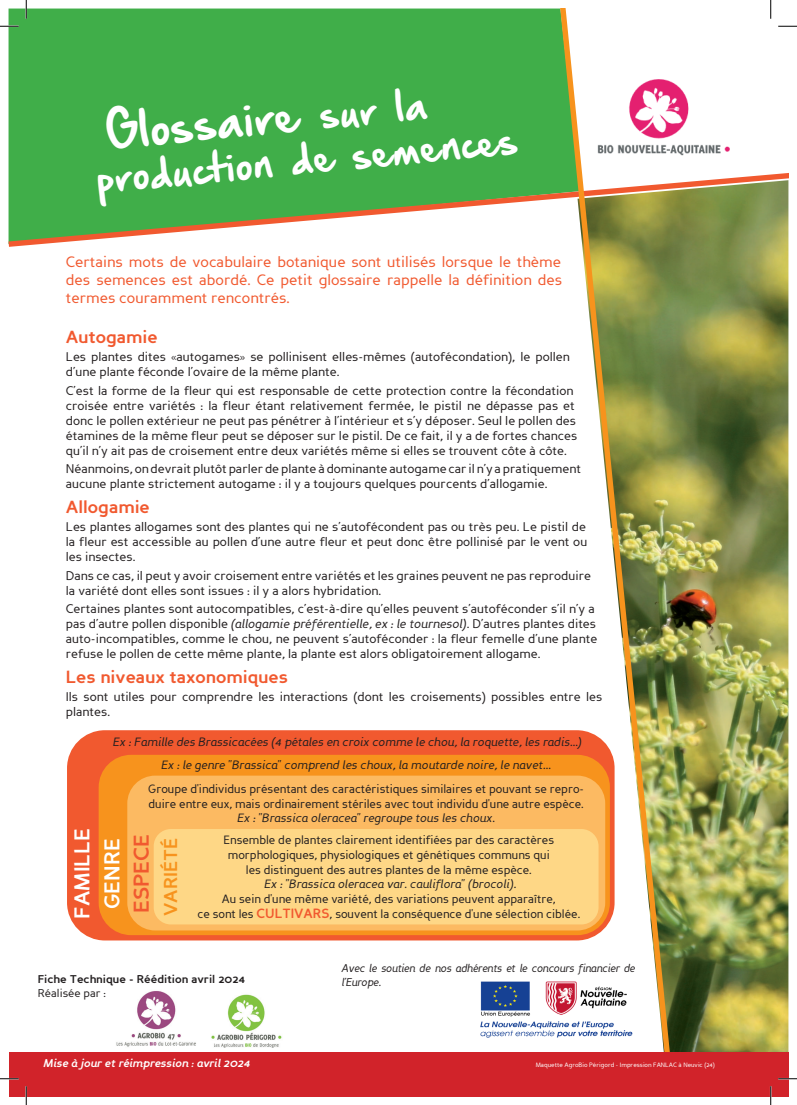
<style>
.page{position:relative;width:797px;height:1105px;background:#fff}
.page>*{position:absolute;margin:0;border:0;box-sizing:border-box;transform-origin:0 0}
.t1{font:41.75px "Hand Of Sean Demo";color:#fff}
.t2{font:35.75px "Hand Of Sean Demo";color:#fff}
.t3{font:700 21.38px/29.8px "Perspective Sans";color:#fff}
.t4{font:700 18.5px "Perspective Sans";color:#f7931d}
.t5{font:700 17.5px "Perspective Sans";color:#f1592f}
.t6{font:15px/18px "Perspective Sans";color:#f1592f;text-align:justify}
.t7{font:12.5px/15px "Perspective Sans";color:#231f20}
.t8{font:12px/14.6px "Perspective Sans";color:#231f20;text-align:center}
.t9{font:italic 12px/22.8px "Perspective Sans";color:#231f20}
.t10{font:italic 11.25px/13.5px "Perspective Sans";letter-spacing:-.02em;color:#231f20;scale:.95 1}
.t11{font:700 11.25px "Perspective Sans";color:#231f20}
.t12{font:italic 700 11.25px "Perspective Sans";color:#fff}
.t13{font:11.25px "Perspective Sans";color:#231f20}
.t14{font:6.25px "Perspective Sans";color:#fff}
.s1{font-size:35.75px}
.s2{font-style:italic}
.s3{font-weight:700;font-size:13.38px;color:#f1592f}
.s4{color:#f1592f}
</style>
<div class="page">
<img style="left:677px;top:250px;width:111px;height:802px">
<div style="left:9px;top:9px;width:543px;height:159px;background:#40ae49"></div>
<svg style="left:9px;top:168px;width:779px;height:82px"></svg>
<img style="left:552px;top:9px;width:125px;height:1043px">
<div style="left:9px;top:1052px;width:779px;height:44px;background:#d1232a"></div>
<img style="left:595px;top:76px;width:135px;height:83px">
<div style="left:67px;top:730px;width:547px;height:210px;background:#f1592f;border-radius:38px"></div>
<div style="left:99px;top:755px;width:511px;height:180px;background:#f7931d;border-radius:32px"></div>
<div style="left:127px;top:776px;width:478px;height:154px;background:#fcba62;border-radius:28px"></div>
<div style="left:154px;top:829px;width:444px;height:95px;background:#fed786;border-radius:17px"></div>
<img style="left:480px;top:977px;width:161px;height:66px">
<img style="left:116px;top:991px;width:80px;height:56px">
<img style="left:211px;top:994px;width:71px;height:54px">
<svg style="left:0;top:25px;width:19px;height:2px"></svg>
<svg style="left:778px;top:25px;width:19px;height:2px"></svg>
<svg style="left:0;top:1078px;width:19px;height:1px"></svg>
<svg style="left:778px;top:1078px;width:19px;height:1px"></svg>
<svg style="left:25px;top:0;width:2px;height:19px"></svg>
<svg style="left:25px;top:1086px;width:2px;height:19px"></svg>
<svg style="left:770px;top:0;width:1px;height:19px"></svg>
<svg style="left:770px;top:1086px;width:1px;height:19px"></svg>
<p class="t1" style="left:105px;top:110px;width:323px;rotate:-5deg">Glossaire <span class="s1">sur la</span></p>
<p class="t2" style="left:95px;top:159px;width:425px;rotate:-5deg">production de semences</p>
<p class="t6" style="left:66px;top:253px;width:498px">Certains mots de vocabulaire botanique sont utilisés lorsque le thème des semences est abordé. Ce petit glossaire rappelle la définition des termes couramment rencontrés.</p>
<p class="t5" style="left:66px;top:326px;width:93px">Autogamie</p>
<p class="t7" style="left:66px;top:349px;width:505px">Les plantes dites «autogames» se pollinisent elles-mêmes (autofécondation), le pollen d’une plante féconde l’ovaire de la même plante.</p>
<p class="t7" style="left:66px;top:383px;width:513px">C’est la forme de la fleur qui est responsable de cette protection contre la fécondation croisée entre variétés : la fleur étant relativement fermée, le pistil ne dépasse pas et donc le pollen extérieur ne peut pas pénétrer à l’intérieur et s’y déposer. Seul le pollen des étamines de la même fleur peut se déposer sur le pistil. De ce fait, il y a de fortes chances qu’il n’y ait pas de croisement entre deux variétés même si elles se trouvent côte à côte.</p>
<p class="t7" style="left:66px;top:461px;width:516px">Néanmoins, on devrait plutôt parler de plante à dominante autogame car il n’y a pratiquement aucune plante strictement autogame : il y a toujours quelques pourcents d’allogamie.</p>
<p class="t5" style="left:66px;top:496px;width:85px">Allogamie</p>
<p class="t7" style="left:66px;top:520px;width:523px;text-align:justify">Les plantes allogames sont des plantes qui ne s’autofécondent pas ou très peu. Le pistil de la fleur est accessible au pollen d’une autre fleur et peut donc être pollinisé par le vent ou les insectes.</p>
<p class="t7" style="left:66px;top:568px;width:526px">Dans ce cas, il peut y avoir croisement entre variétés et les graines peuvent ne pas reproduire la variété dont elles sont issues : il y a alors hybridation.</p>
<p class="t7" style="left:66px;top:602px;width:533px">Certaines plantes sont autocompatibles, c’est-à-dire qu’elles peuvent s’autoféconder s’il n’y a pas d’autre pollen disponible <span class="s2">(allogamie préférentielle, ex : le tournesol)</span>. D’autres plantes dites auto-incompatibles, comme le chou, ne peuvent s’autoféconder : la fleur femelle d’une plante refuse le pollen de cette même plante, la plante est alors obligatoirement allogame.</p>
<p class="t5" style="left:66px;top:666px;width:224px">Les niveaux taxonomiques</p>
<p class="t7" style="left:66px;top:690px;width:538px">Ils sont utiles pour comprendre les interactions (dont les croisements) possibles entre les plantes.</p>
<p class="t9" style="left:161px;top:731px;width:422px;text-indent:-48px">Ex : Famille des Brassicacées (4 pétales en croix comme le chou, la roquette, les radis...)<br>Ex : le genre "Brassica" comprend les choux, la moutarde noire, le navet...</p>
<p class="t8" style="left:148px;top:782px;width:437px">Groupe d'individus présentant des caractéristiques similaires et pouvant se repro&shy;duire entre eux, mais ordinairement stériles avec tout individu d'une autre espèce.<br><span class="s2">Ex : "Brassica oleracea" regroupe tous les choux.</span></p>
<p class="t8" style="left:197px;top:833px;width:384px">Ensemble de plantes clairement identifiées par des caractères morphologiques, physiologiques et génétiques communs qui<br>les distinguent des autres plantes de la même espèce.<br><span class="s2">Ex : "Brassica oleracea var. cauliflora" (brocoli).<br></span>Au sein d'une même variété, des variations peuvent apparaître,<br>ce sont les <span class="s3">CULTIVARS</span>, souvent la conséquence d'une sélection ciblée.</p>
<p class="t3" style="left:67px;top:919px;width:92px;rotate:-90deg">FAMILLE<br>GENRE<br><span class="s4">ESPECE</span></p>
<p class="t4" style="left:160px;top:916px;width:80px;rotate:-90deg">VARIÉTÉ</p>
<p class="t11" style="left:38px;top:972px;width:208px">Fiche Technique - Réédition avril 2024</p>
<p class="t13" style="left:38px;top:986px;width:70px">Réalisée par :</p>
<p class="t12" style="left:44px;top:1056px;width:208px">Mise à jour et réimpression : avril 2024</p>
<p class="t10" style="left:342px;top:961px;width:310px">Avec le soutien de nos adhérents et le concours financier de l’Europe.</p>
<p class="t14" style="left:535px;top:1061px;width:181px">Maquette AgroBio Périgord - Impression FANLAC à Neuvic (24)</p>
</div>
